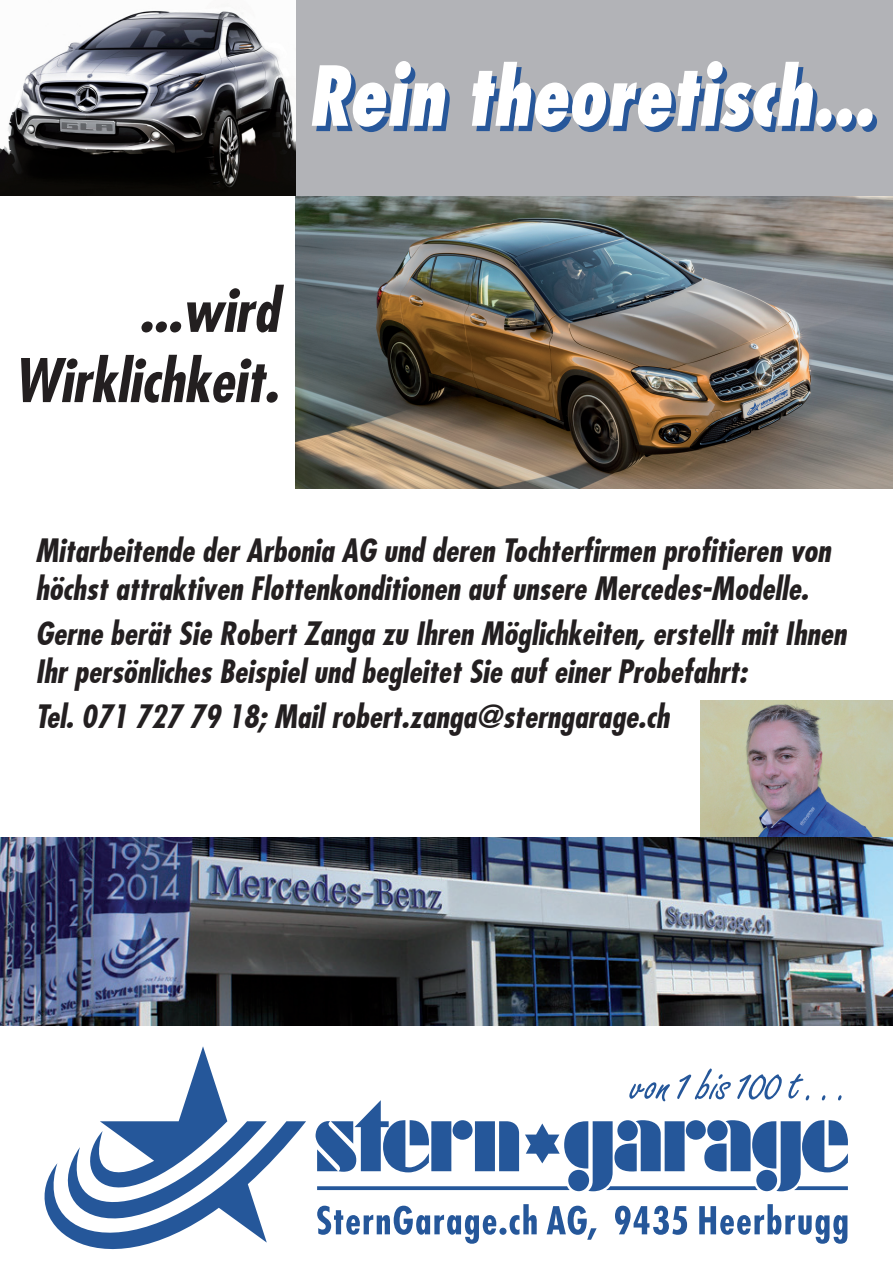
<style>
.page{position:relative;width:893px;height:1263px;background:#fff}
.page>*{position:absolute;margin:0;border:0;box-sizing:border-box;transform-origin:0 0}
.t1{font:italic 800 80.25px "Fujiyama";color:#27579a;scale:.84 1}
.t2{font:italic 700 58.5px/70.2px "Fujiyama";color:#231f20;text-align:right}
.t3{font:italic 700 31.5px/37.8px "Fujiyama";color:#231f20}
</style>
<div class="page">
<img style="left:700px;top:701px;width:193px;height:136px">
<img style="left:295px;top:195px;width:598px;height:293px">
<div style="left:295px;top:0;width:598px;height:195px;background:#b2b3b7"></div>
<svg style="left:316px;top:1068px;width:532px;height:123px"></svg>
<svg style="left:45px;top:1046px;width:261px;height:203px"></svg>
<svg style="left:317px;top:1206px;width:180px;height:38px"></svg>
<div style="left:499px;top:1228px;width:8px;height:7px;background:#25579a;border-radius:50%"></div>
<svg style="left:510px;top:1204px;width:27px;height:31px"></svg>
<svg style="left:547px;top:1206px;width:50px;height:34px"></svg>
<svg style="left:615px;top:1206px;width:72px;height:29px"></svg>
<svg style="left:699px;top:1204px;width:148px;height:40px"></svg>
<img style="left:0;top:837px;width:893px;height:188px">
<img style="left:0;top:10px;width:295px;height:185px">
<h1 class="t1" style="left:312px;top:50px;width:676px">Rein theoretisch...</h1>
<h2 class="t2" style="left:14px;top:275px;width:266px">...wird<br>Wirklichkeit.</h2>
<p class="t3" style="left:35px;top:531px;width:797px">Mitarbeitende der Arbonia AG und deren Tochterfirmen profitieren von höchst attraktiven Flottenkonditionen auf unsere Mercedes-Modelle.</p>
<p class="t3" style="left:35px;top:614px;width:812px">Gerne berät Sie Robert Zanga zu Ihren Möglichkeiten, erstellt mit Ihnen<br>Ihr persönliches Beispiel und begleitet Sie auf einer Probefahrt:</p>
<p class="t3" style="left:35px;top:697px;width:635px">Tel. 071 727 79 18; Mail robert.zanga@sterngarage.ch</p>
</div>
